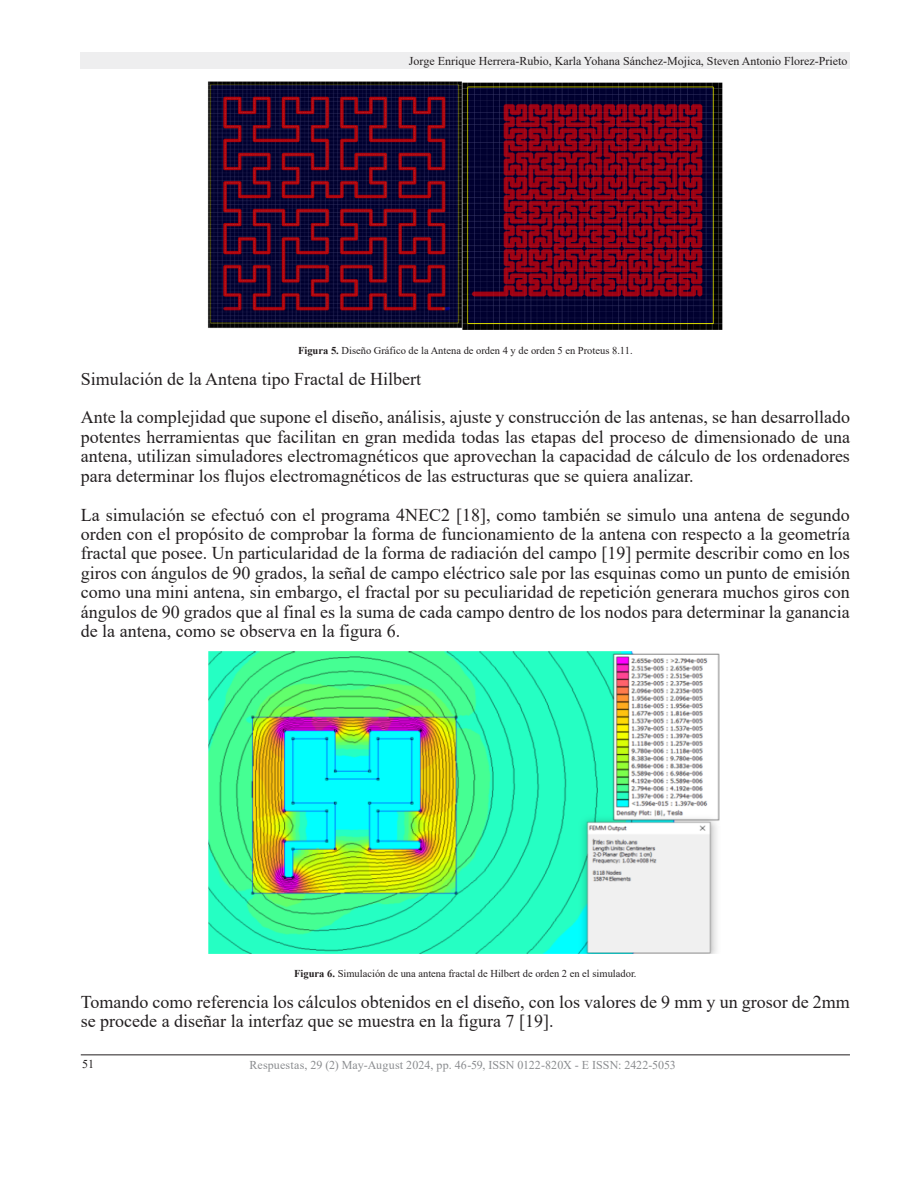
<style>
.page{position:relative;width:918px;height:1188px;background:#fff}
.page>*{position:absolute;margin:0;border:0;box-sizing:border-box;transform-origin:0 0}
.t1{font:18px/19.5px "Times New Roman";color:#231f20;text-align:justify}
.t2{font:12px "Times New Roman";color:#231f20}
.t3{font:12px "Times New Roman";letter-spacing:.005em;color:#8a8c8f}
.t4{font:10.5px "Times New Roman";color:#231f20}
.s1{font-weight:700}
</style>
<div class="page">
<div style="left:81px;top:52px;width:769px;height:17px;background:#eeeeef"></div>
<hr style="left:81px;top:1054px;width:769px;height:1px;background:#231f20">
<img style="left:207px;top:81px;width:516px;height:249px">
<img style="left:208px;top:651px;width:512px;height:303px">
<p class="t2" style="left:409px;top:52px;width:440px">Jorge Enrique Herrera-Rubio, Karla Yohana Sánchez-Mojica, Steven Antonio Florez-Prieto</p>
<p class="t4" style="left:298px;top:343px;width:336px"><span class="s1">Figura 5.</span> Diseño Gráfico de la Antena de orden 4 y de orden 5 en Proteus 8.11.</p>
<p class="t1" style="left:81px;top:368px;width:342px">Simulación de la Antena tipo Fractal de Hilbert</p>
<p class="t1" style="left:81px;top:407px;width:771px">Ante la complejidad que supone el diseño, análisis, ajuste y construcción de las antenas, se han desarrollado potentes herramientas que facilitan en gran medida todas las etapas del proceso de dimensionado de una antena, utilizan simuladores electromagnéticos que aprovechan la capacidad de cálculo de los ordenadores para determinar los flujos electromagnéticos de las estructuras que se quiera analizar.</p>
<p class="t1" style="left:81px;top:504px;width:771px">La simulación se efectuó con el programa 4NEC2 [18], como también se simulo una antena de segundo orden con el propósito de comprobar la forma de funcionamiento de la antena con respecto a la geometría fractal que posee. Un particularidad de la forma de radiación del campo [19] permite describir como en los giros con ángulos de 90 grados, la señal de campo eléctrico sale por las esquinas como un punto de emisión como una mini antena, sin embargo, el fractal por su peculiaridad de repetición generara muchos giros con ángulos de 90 grados que al final es la suma de cada campo dentro de los nodos para determinar la ganancia de la antena, como se observa en la figura 6.</p>
<p class="t4" style="left:294px;top:966px;width:344px"><span class="s1">Figura 6.</span> Simulación de una antena fractal de Hilbert de orden 2 en el simulador.</p>
<p class="t1" style="left:81px;top:991px;width:771px">Tomando como referencia los cálculos obtenidos en el diseño, con los valores de 9 mm y un grosor de 2mm se procede a diseñar la interfaz que se muestra en la figura 7 [19].</p>
<p class="t2" style="left:82px;top:1056px;width:13px">51</p>
<p class="t3" style="left:249px;top:1057px;width:428px">Respuestas, 29 (2) May-August 2024, pp. 46-59, ISSN 0122-820X - E ISSN: 2422-5053</p>
</div>
